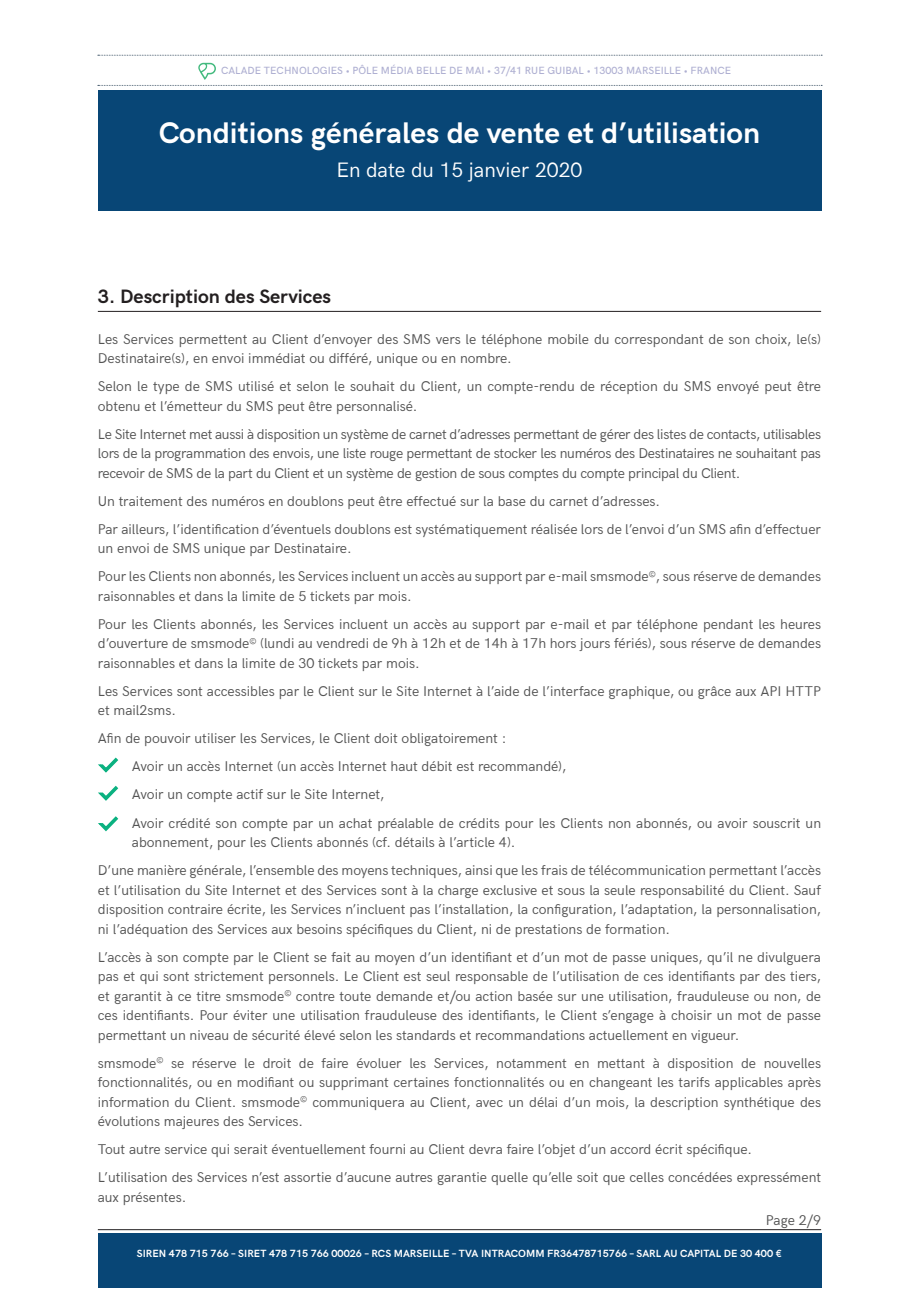
<style>
.page{position:relative;width:919px;height:1289px;background:#fff}
.page>*{position:absolute;margin:0;border:0;box-sizing:border-box;transform-origin:0 0}
.t1{font:700 30px "HK Grotesk";color:#fff}
.t2{font:21px "HK Grotesk";color:#fff}
.t3{font:700 19.5px "HK Grotesk";color:#231f20}
.t4{font:14.25px/19.5px "HK Grotesk";color:#535353}
.t5{font:700 10.5px "HK Grotesk";color:#fff}
.t6{font:500 10.5px "HK Grotesk";letter-spacing:.005em;color:#afb0d2}
</style>
<div class="page">
<div style="left:98px;top:90px;width:723px;height:120px;background:#084676"></div>
<div style="left:98px;top:1233px;width:723px;height:54px;background:#084676"></div>
<svg style="left:98px;top:63px;width:724px;height:23px"></svg>
<svg style="left:98px;top:55px;width:724px;height:1px"></svg>
<hr style="left:98px;top:311px;width:723px;height:1px;background:#231f20">
<hr style="left:98px;top:1229px;width:723px;height:1px;background:#231f20">
<svg style="left:98px;top:758px;width:21px;height:13px"></svg>
<svg style="left:98px;top:786px;width:21px;height:13px"></svg>
<svg style="left:98px;top:817px;width:21px;height:13px"></svg>
<p class="t6" style="left:221px;top:62px;width:511px">CALADE TECHNOLOGIES • PÔLE MÉDIA BELLE DE MAI • 37/41 RUE GUIBAL • 13003 MARSEILLE • FRANCE</p>
<h1 class="t1" style="left:159px;top:110px;width:603px">Conditions générales de vente et d’utilisation</h1>
<h2 class="t2" style="left:336px;top:154px;width:247px">En date du 15 janvier 2020</h2>
<p class="t3" style="left:98px;top:281px;width:235px">3. Description des Services</p>
<p class="t4" style="left:98px;top:328px;width:724px">Les Services permettent au Client d’envoyer des SMS vers le téléphone mobile du correspondant de son choix, le(s)<br>Destinataire(s), en envoi immédiat ou différé, unique ou en nombre.</p>
<p class="t4" style="left:98px;top:375px;width:724px">Selon le type de SMS utilisé et selon le souhait du Client, un compte-rendu de réception du SMS envoyé peut être obtenu et l’émetteur du SMS peut être personnalisé.</p>
<p class="t4" style="left:98px;top:423px;width:724px;text-align:justify">Le Site Internet met aussi à disposition un système de carnet d’adresses permettant de gérer des listes de contacts, utilisables lors de la programmation des envois, une liste rouge permettant de stocker les numéros des Destinataires ne souhaitant pas recevoir de SMS de la part du Client et un système de gestion de sous comptes du compte principal du Client.</p>
<p class="t4" style="left:98px;top:490px;width:564px">Un traitement des numéros en doublons peut être effectué sur la base du carnet d’adresses.</p>
<p class="t4" style="left:98px;top:518px;width:724px">Par ailleurs, l’identification d’éventuels doublons est systématiquement réalisée lors de l’envoi d’un SMS afin d’effectuer un envoi de SMS unique par Destinataire.</p>
<p class="t4" style="left:98px;top:565px;width:724px">Pour les Clients non abonnés, les Services incluent un accès au support par e-mail smsmode<sup>©</sup>, sous réserve de demandes raisonnables et dans la limite de 5 tickets par mois.</p>
<p class="t4" style="left:98px;top:613px;width:724px;text-align:justify">Pour les Clients abonnés, les Services incluent un accès au support par e-mail et par téléphone pendant les heures d’ouverture de smsmode<sup>©</sup> (lundi au vendredi de 9h à 12h et de 14h à 17h hors jours fériés), sous réserve de demandes raisonnables et dans la limite de 30 tickets par mois.</p>
<p class="t4" style="left:98px;top:680px;width:724px">Les Services sont accessibles par le Client sur le Site Internet à l’aide de l’interface graphique, ou grâce aux API HTTP et mail2sms.</p>
<p class="t4" style="left:98px;top:727px;width:410px">Afin de pouvoir utiliser les Services, le Client doit obligatoirement :</p>
<p class="t4" style="left:132px;top:755px;width:436px">Avoir un accès Internet (un accès Internet haut débit est recommandé),</p>
<p class="t4" style="left:132px;top:783px;width:254px">Avoir un compte actif sur le Site Internet,</p>
<p class="t4" style="left:132px;top:811px;width:690px">Avoir crédité son compte par un achat préalable de crédits pour les Clients non abonnés, ou avoir souscrit un abonnement, pour les Clients abonnés (cf. détails à l’article 4).</p>
<p class="t4" style="left:98px;top:859px;width:724px;text-align:justify">D’une manière générale, l’ensemble des moyens techniques, ainsi que les frais de télécommunication permettant l’accès et l’utilisation du Site Internet et des Services sont à la charge exclusive et sous la seule responsabilité du Client. Sauf disposition contraire écrite, les Services n’incluent pas l’installation, la configuration, l’adaptation, la personnalisation, ni l’adéquation des Services aux besoins spécifiques du Client, ni de prestations de formation.</p>
<p class="t4" style="left:98px;top:945px;width:724px;text-align:justify">L’accès à son compte par le Client se fait au moyen d’un identifiant et d’un mot de passe uniques, qu’il ne divulguera pas et qui sont strictement personnels. Le Client est seul responsable de l’utilisation de ces identifiants par des tiers, et garantit à ce titre smsmode<sup>©</sup> contre toute demande et/ou action basée sur une utilisation, frauduleuse ou non, de ces identifiants. Pour éviter une utilisation frauduleuse des identifiants, le Client s’engage à choisir un mot de passe permettant un niveau de sécurité élevé selon les standards et recommandations actuellement en vigueur.</p>
<p class="t4" style="left:98px;top:1051px;width:724px;text-align:justify">smsmode<sup>©</sup> se réserve le droit de faire évoluer les Services, notamment en mettant à disposition de nouvelles fonctionnalités, ou en modifiant ou supprimant certaines fonctionnalités ou en changeant les tarifs applicables après information du Client. smsmode<sup>©</sup> communiquera au Client, avec un délai d’un mois, la description synthétique des évolutions majeures des Services.</p>
<p class="t4" style="left:98px;top:1138px;width:655px">Tout autre service qui serait éventuellement fourni au Client devra faire l’objet d’un accord écrit spécifique.</p>
<p class="t4" style="left:98px;top:1166px;width:724px">L’utilisation des Services n’est assortie d’aucune autres garantie quelle qu’elle soit que celles concédées expressément aux présentes.</p>
<p class="t4" style="left:766px;top:1208px;width:57px">Page 2/9</p>
<p class="t5" style="left:137px;top:1245px;width:646px">SIREN 478 715 766 – SIRET 478 715 766 00026 – RCS MARSEILLE – TVA INTRACOMM FR36478715766 – SARL AU CAPITAL DE 30 400 €</p>
</div>
